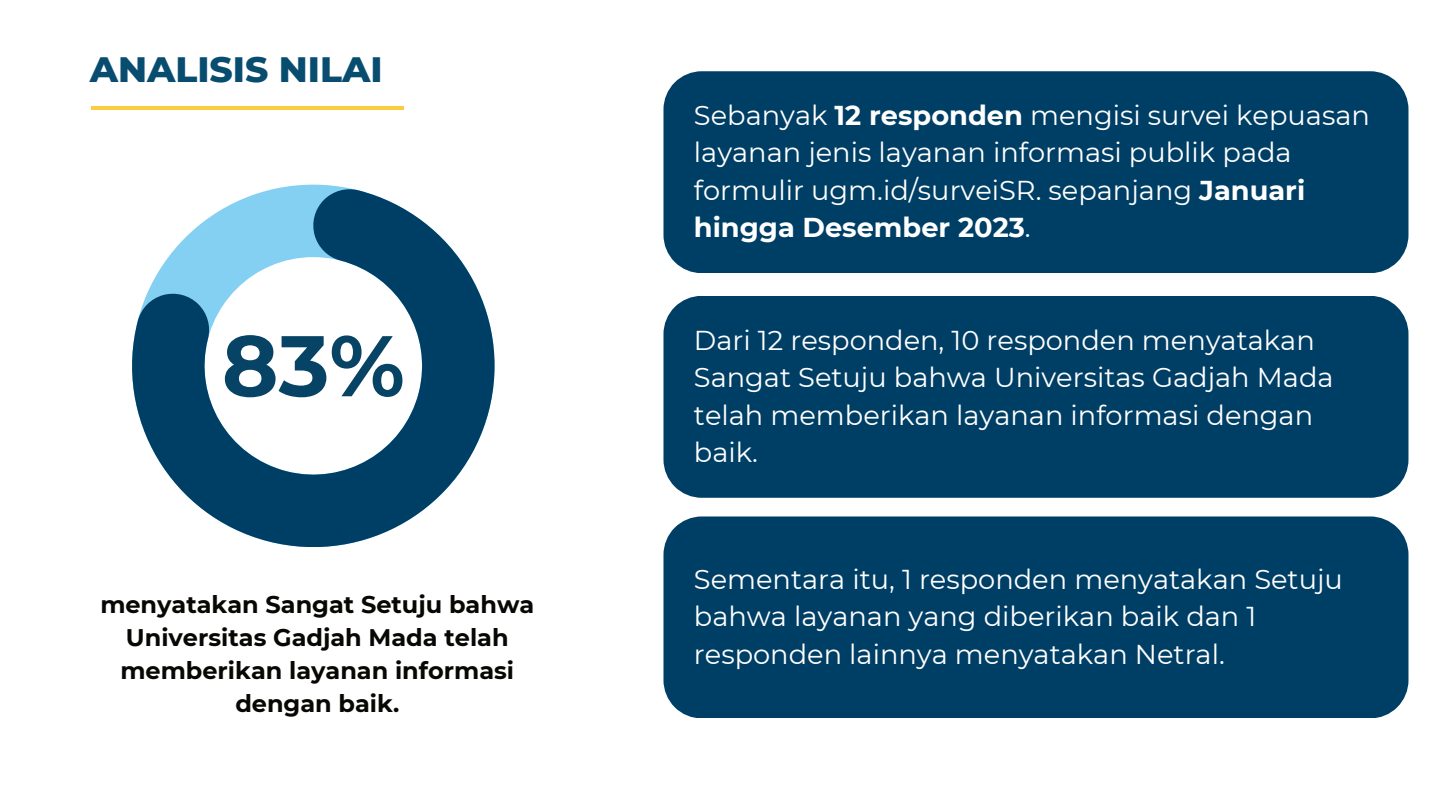
<style>
.page{position:relative;width:1440px;height:810px;background:#fff}
.page>*{position:absolute;margin:0;border:0;box-sizing:border-box;transform-origin:0 0}
.t1{font:700 85.9px "Montserrat";color:#074365}
.t2{font:800 36px "Montserrat";color:#084d70}
.t3{font:27.3px/37.5px "Montserrat";color:#fff}
.t4{font:700 24px/33px "Montserrat";color:#080704;text-align:center}
.s1{font-weight:700}
</style>
<div class="page">
<svg style="left:132px;top:187px;width:363px;height:360px"></svg>
<div style="left:663px;top:71px;width:745px;height:202px;background:#003f65"></div>
<div style="left:663px;top:296px;width:745px;height:202px;background:#003f65"></div>
<div style="left:663px;top:516px;width:745px;height:202px;background:#003f65"></div>
<hr style="left:91px;top:106px;width:313px;height:4px;background:#fbcc3d">
<h2 class="t2" style="left:90px;top:43px;width:294px">ANALISIS NILAI</h2>
<h1 class="t1" style="left:222px;top:304px;width:184px">83%</h1>
<p class="t4" style="left:100px;top:587px;width:435px">menyatakan Sangat Setuju bahwa<br>Universitas Gadjah Mada telah memberikan layanan informasi dengan baik.</p>
<p class="t3" style="left:694px;top:96px;width:677px">Sebanyak <span class="s1">12 responden</span> mengisi survei kepuasan layanan jenis layanan informasi publik pada formulir ugm.id/surveiSR. sepanjang <span class="s1">Januari hingga Desember 2023</span>.</p>
<p class="t3" style="left:694px;top:320px;width:641px">Dari 12 responden, 10 responden menyatakan Sangat Setuju bahwa Universitas Gadjah Mada telah memberikan layanan informasi dengan baik.</p>
<p class="t3" style="left:694px;top:560px;width:650px">Sementara itu, 1 responden menyatakan Setuju bahwa layanan yang diberikan baik dan 1 responden lainnya menyatakan Netral.</p>
</div>
